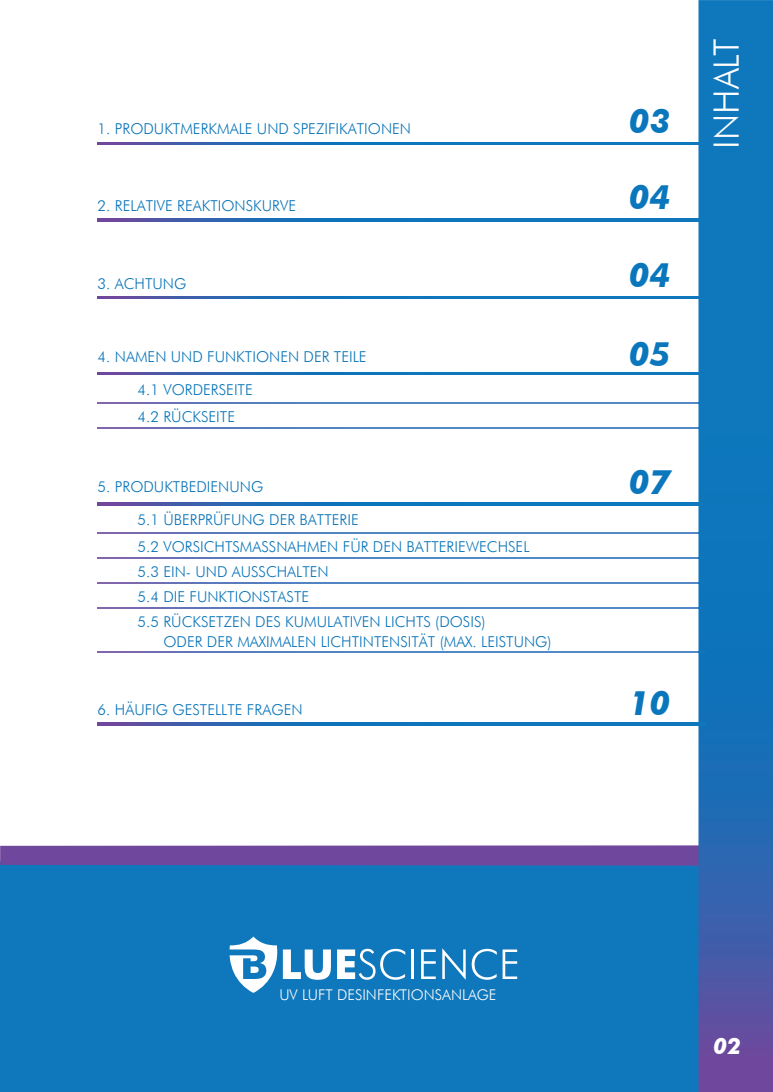
<style>
.page{position:relative;width:773px;height:1092px;background:#fff}
.page>*{position:absolute;margin:0;border:0;box-sizing:border-box;transform-origin:0 0}
.t1{font:300 35px "Futura BT";color:#fff}
.t2{font:italic 700 33.75px "Futura BT";color:#0a77bd}
.t3{font:italic 700 22.5px "Futura BT";color:#fff}
.t4{font:300 15px/25px "Futura BT";color:#0974b9}
.t5{font:300 14.75px "Futura BT";color:#fff}
</style>
<div class="page">
<div style="left:0;top:861px;width:772px;height:230px;background:#0f77bc"></div>
<div style="left:0;top:845px;width:698px;height:20px;background:#6f489d"></div>
<svg style="left:698px;top:0;width:74px;height:1091px"></svg>
<svg style="left:283px;top:949px;width:48px;height:30px"></svg>
<svg style="left:337px;top:948px;width:68px;height:31px"></svg>
<hr style="left:411px;top:949px;width:2px;height:29px;background:#fff">
<svg style="left:421px;top:949px;width:14px;height:29px"></svg>
<svg style="left:442px;top:948px;width:23px;height:31px"></svg>
<svg style="left:471px;top:948px;width:25px;height:31px"></svg>
<svg style="left:502px;top:949px;width:15px;height:29px"></svg>
<svg style="left:229px;top:936px;width:48px;height:56px"></svg>
<svg style="left:98px;top:142px;width:607px;height:3px"></svg>
<svg style="left:98px;top:219px;width:607px;height:2px"></svg>
<svg style="left:98px;top:296px;width:607px;height:3px"></svg>
<svg style="left:98px;top:722px;width:607px;height:3px"></svg>
<svg style="left:98px;top:372px;width:607px;height:3px"></svg>
<svg style="left:98px;top:402px;width:600px;height:1px"></svg>
<svg style="left:98px;top:427px;width:600px;height:1px"></svg>
<svg style="left:98px;top:502px;width:607px;height:3px"></svg>
<svg style="left:98px;top:533px;width:600px;height:1px"></svg>
<svg style="left:98px;top:557px;width:600px;height:1px"></svg>
<svg style="left:98px;top:582px;width:600px;height:1px"></svg>
<svg style="left:98px;top:607px;width:600px;height:1px"></svg>
<svg style="left:98px;top:652px;width:600px;height:1px"></svg>
<p class="t4" style="left:98px;top:116px;width:315px">1. PRODUKTMERKMALE UND SPEZIFIKATIONEN</p>
<p class="t4" style="left:98px;top:193px;width:200px">2. RELATIVE REAKTIONSKURVE</p>
<p class="t4" style="left:98px;top:270px;width:90px">3. ACHTUNG</p>
<p class="t4" style="left:98px;top:344px;width:270px">4. NAMEN UND FUNKTIONEN DER TEILE</p>
<p class="t4" style="left:137px;top:377px;width:117px">4.1 VORDERSEITE</p>
<p class="t4" style="left:137px;top:403px;width:99px">4.2 RÜCKSEITE</p>
<p class="t4" style="left:98px;top:474px;width:167px">5. PRODUKTBEDIENUNG</p>
<p class="t4" style="left:137px;top:507px;width:223px">5.1 ÜBERPRÜFUNG DER BATTERIE</p>
<p class="t4" style="left:137px;top:534px;width:393px">5.2 VORSICHTSMASSNAHMEN FÜR DEN BATTERIEWECHSEL 5.3 EIN- UND AUSSCHALTEN<br>5.4 DIE FUNKTIONSTASTE<br>5.5 RÜCKSETZEN DES KUMULATIVEN LICHTS (DOSIS)</p>
<p class="t4" style="left:163px;top:629px;width:389px">ODER DER MAXIMALEN LICHTINTENSITÄT (MAX. LEISTUNG)</p>
<p class="t4" style="left:98px;top:696px;width:206px">6. HÄUFIG GESTELLTE FRAGEN</p>
<h2 class="t2" style="left:629px;top:100px;width:43px">03</h2>
<h2 class="t2" style="left:629px;top:176px;width:43px">04</h2>
<h2 class="t2" style="left:629px;top:255px;width:43px">04</h2>
<h2 class="t2" style="left:629px;top:334px;width:43px">05</h2>
<h1 class="t1" style="left:705px;top:148px;width:111px;rotate:-90deg">INHALT</h1>
<h2 class="t2" style="left:629px;top:461px;width:43px">07</h2>
<h2 class="t2" style="left:629px;top:682px;width:43px">10</h2>
<p class="t5" style="left:279px;top:985px;width:218px">UV LUFT DESINFEKTIONSANLAGE</p>
<h3 class="t3" style="left:713px;top:1031px;width:29px">02</h3>
</div>
